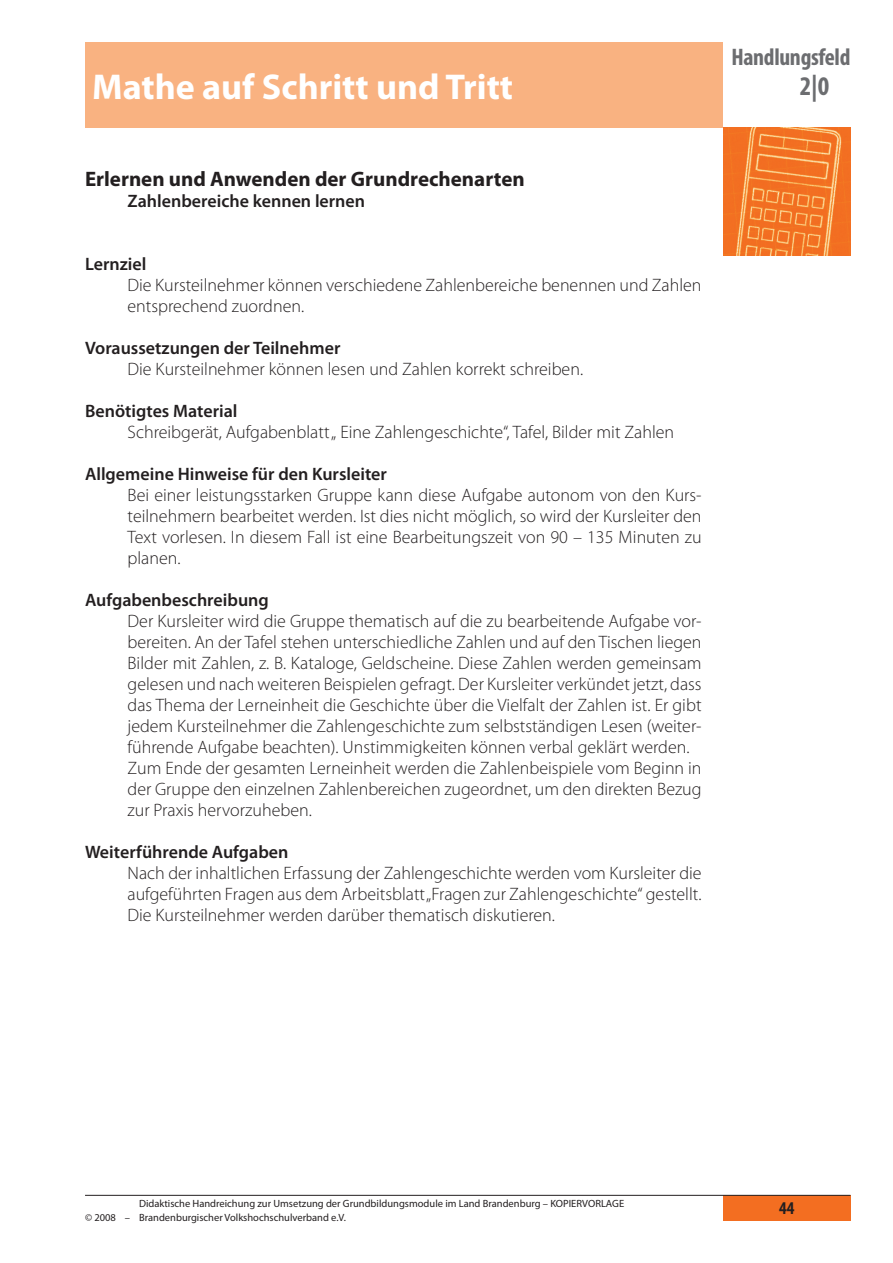
<style>
.page{position:relative;width:893px;height:1263px;background:#fff}
.page>*{position:absolute;margin:0;border:0;box-sizing:border-box;transform-origin:0 0}
.t1{font:700 36px "Myriad Pro";color:#fff}
.t2{font:700 condensed 27px "Myriad Pro";color:#6c6d70}
.t3{font:700 condensed 24px "Myriad Pro";letter-spacing:-.015em;color:#6c6d70}
.t4{font:700 21px "Myriad Pro";color:#231f20}
.t5{font:300 18px/21px "Myriad Pro";color:#231f20}
.t6{font:600 18px "Myriad Pro";color:#231f20}
.t7{font:700 condensed 18px "Myriad Pro";color:#231f20}
.t8{font:10.5px/13.5px "Myriad Pro";color:#231f20}
</style>
<div class="page">
<div style="left:85px;top:43px;width:638px;height:85px;background:#f9b281"></div>
<div style="left:723px;top:1195px;width:127px;height:25px;background:#f36e21"></div>
<hr style="left:85px;top:1195px;width:765px;height:1px;background:#231f20">
<img style="left:723px;top:128px;width:127px;height:127px">
<h1 class="t1" style="left:92px;top:63px;width:422px">Mathe auf Schritt und Tritt</h1>
<p class="t4" style="left:85px;top:165px;width:441px">Erlernen und Anwenden der Grundrechenarten</p>
<p class="t6" style="left:128px;top:189px;width:239px">Zahlenbereiche kennen lernen</p>
<p class="t6" style="left:85px;top:252px;width:63px">Lernziel</p>
<p class="t5" style="left:128px;top:274px;width:575px">Die Kursteilnehmer können verschiedene Zahlenbereiche benennen und Zahlen entsprechend zuordnen.</p>
<p class="t6" style="left:85px;top:336px;width:257px">Voraussetzungen der Teilnehmer</p>
<p class="t5" style="left:128px;top:358px;width:455px">Die Kursteilnehmer können lesen und Zahlen korrekt schreiben.</p>
<p class="t6" style="left:85px;top:399px;width:154px">Benötigtes Material</p>
<p class="t5" style="left:128px;top:421px;width:548px">Schreibgerät, Aufgabenblatt „ Eine Zahlengeschichte“, Tafel, Bilder mit Zahlen</p>
<p class="t6" style="left:85px;top:462px;width:303px">Allgemeine Hinweise für den Kursleiter</p>
<p class="t5" style="left:128px;top:484px;width:576px;text-align:justify">Bei einer leistungsstarken Gruppe kann diese Aufgabe autonom von den Kurs&shy;teilnehmern bearbeitet werden. Ist dies nicht möglich, so wird der Kursleiter den Text vorlesen. In diesem Fall ist eine Bearbeitungszeit von 90 – 135 Minuten zu planen.</p>
<p class="t6" style="left:85px;top:588px;width:185px">Aufgabenbeschreibung</p>
<p class="t5" style="left:128px;top:610px;width:576px">Der Kursleiter wird die Gruppe thematisch auf die zu bearbeitende Aufgabe vor&shy;bereiten. An der Tafel stehen unterschiedliche Zahlen und auf den Tischen liegen Bilder mit Zahlen, z. B. Kataloge, Geldscheine. Diese Zahlen werden gemeinsam gelesen und nach weiteren Beispielen gefragt. Der Kursleiter verkündet jetzt, dass das Thema der Lerneinheit die Geschichte über die Vielfalt der Zahlen ist. Er gibt jedem Kursteilnehmer die Zahlengeschichte zum selbstständigen Lesen (weiter&shy;führende Aufgabe beachten). Unstimmigkeiten können verbal geklärt werden.<br>Zum Ende der gesamten Lerneinheit werden die Zahlenbeispiele vom Beginn in der Gruppe den einzelnen Zahlenbereichen zugeordnet, um den direkten Bezug zur Praxis hervorzuheben.</p>
<p class="t6" style="left:85px;top:840px;width:205px">Weiterführende Aufgaben</p>
<p class="t5" style="left:128px;top:862px;width:576px;text-align:justify">Nach der inhaltlichen Erfassung der Zahlengeschichte werden vom Kursleiter die aufgeführten Fragen aus dem Arbeitsblatt „Fragen zur Zahlengeschichte“ gestellt.<br>Die Kursteilnehmer werden darüber thematisch diskutieren.</p>
<h3 class="t3" style="left:731px;top:42px;width:121px">Handlungsfeld</h3>
<h2 class="t2" style="left:800px;top:69px;width:31px">2|0</h2>
<p class="t8" style="left:85px;top:1196px;width:541px;text-indent:54px">Didaktische Handreichung zur Umsetzung der Grundbildungsmodule im Land Brandenburg – KOPIERVORLAGE © 2008 – Brandenburgischer Volkshochschulverband e.V.</p>
<p class="t7" style="left:779px;top:1197px;width:17px">44</p>
</div>
